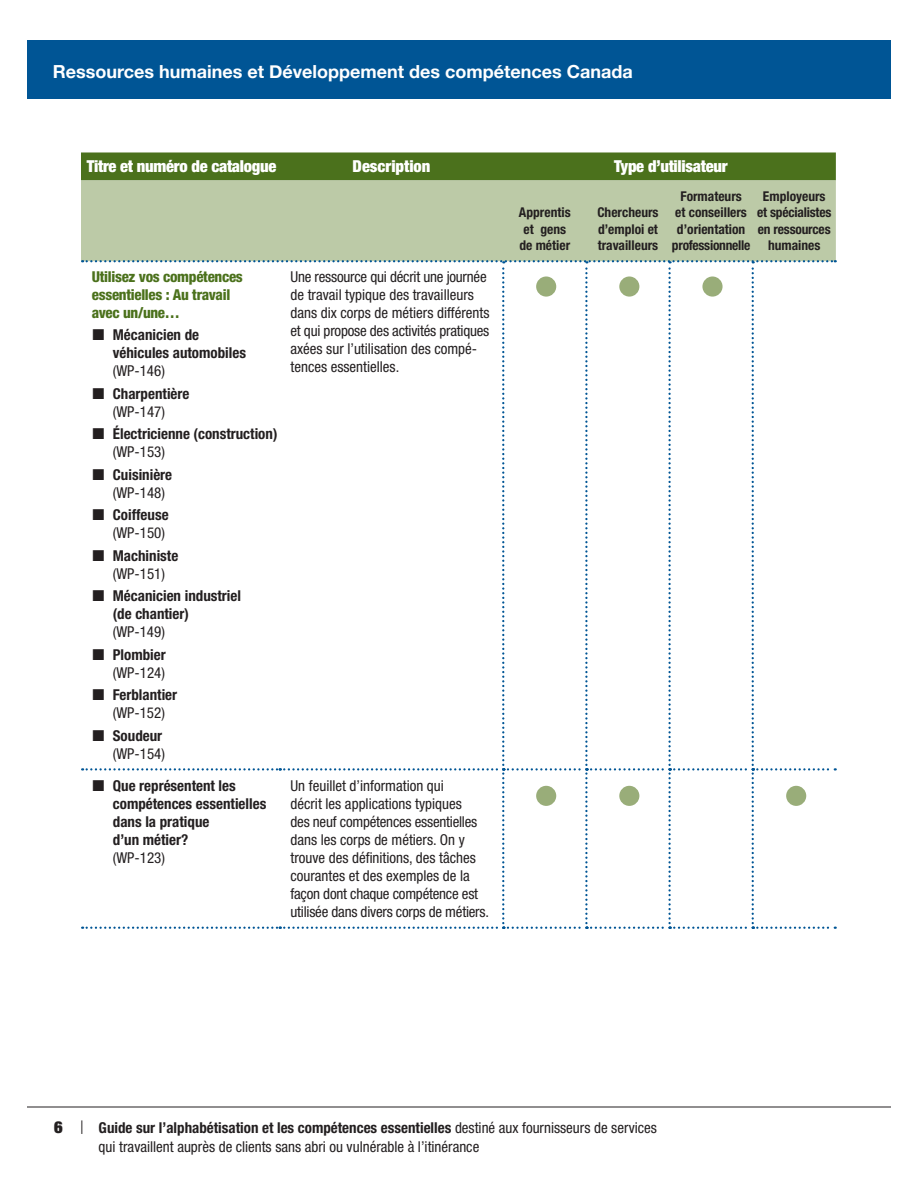
<style>
.page{position:relative;width:918px;height:1188px;background:#fff}
.page>*{position:absolute;margin:0;border:0;box-sizing:border-box;transform-origin:0 0}
.t1{font:700 18px "Helvetica Neue";color:#fff}
.t2{font:900 condensed 16.5px "Helvetica Neue LT Std";letter-spacing:-.015em;color:#fff}
.Default{font:condensed 15px/18px "Helvetica Neue LT Std";color:#231f20}
.t3{font:700 condensed 15px/18px "Helvetica Neue LT Std";color:#231f20}
.Heading_vert{font:800 condensed 15px/18px "Helvetica Neue LT Std";letter-spacing:-.02em;color:#4b711c}
.t4{font:700 condensed 13.5px/16.5px "Helvetica Neue LT Std";color:#231f20;text-align:center}
.s1{font-weight:400}
.s2{font-weight:700}
.s3{font-weight:900;font-size:16.5px}
.s4{font-family:"Helvetica Neue";font-stretch:normal;font-size:13.5px}
</style>
<div class="page">
<div style="left:81px;top:152px;width:755px;height:28px;background:#4b711c"></div>
<div style="left:81px;top:180px;width:755px;height:81px;background:#bccaa7"></div>
<div style="left:27px;top:40px;width:864px;height:58px;background:#005595"></div>
<hr style="left:27px;top:1107px;width:864px;height:1px;background:#231f20">
<svg style="left:82px;top:260px;width:754px;height:669px"></svg>
<p class="t1" style="left:53px;top:60px;width:581px">Ressources humaines et Développement des compétences Canada</p>
<p class="t2" style="left:87px;top:156px;width:191px">Titre et numéro de catalogue</p>
<p class="t2" style="left:353px;top:156px;width:79px">Description</p>
<p class="t2" style="left:614px;top:156px;width:115px">Type d’utilisateur</p>
<p class="t4" style="left:519px;top:204px;width:53px">Apprentis et gens de métier</p>
<p class="t4" style="left:597px;top:204px;width:63px;text-align:justify">Chercheurs d’emploi et travailleurs</p>
<p class="t4" style="left:672px;top:188px;width:80px">Formateurs<br>et conseillers d’orientation professionnelle</p>
<p class="t4" style="left:757px;top:188px;width:76px">Employeurs et spécialistes en ressources humaines</p>
<p class="Heading_vert" style="left:92px;top:267px;width:153px">Utilisez vos compétences essentielles : Au travail avec un/une…</p>
<p class="t3" style="left:113px;top:326px;width:135px">Mécanicien de véhicules automobiles <span class="s1">(WP-146)</span></p>
<p class="t3" style="left:113px;top:384px;width:78px">Charpentière <span class="s1">(WP‑147)</span></p>
<p class="t3" style="left:113px;top:425px;width:166px">Électricienne (construction) <span class="s1">(WP‑153)</span></p>
<p class="t3" style="left:113px;top:465px;width:61px">Cuisinière <span class="s1">(WP‑148)</span></p>
<p class="t3" style="left:113px;top:506px;width:57px">Coiffeuse <span class="s1">(WP‑150)</span></p>
<p class="t3" style="left:113px;top:546px;width:67px">Machiniste <span class="s1">(WP‑151)</span></p>
<p class="t3" style="left:113px;top:587px;width:130px">Mécanicien industriel (de chantier) <span class="s1">(WP-149)</span></p>
<p class="t3" style="left:113px;top:645px;width:54px">Plombier <span class="s1">(WP‑124)</span></p>
<p class="t3" style="left:113px;top:686px;width:66px">Ferblantier <span class="s1">(WP-152)</span></p>
<p class="Default" style="left:113px;top:726px;width:54px"><span class="s2">Soudeur </span>(WP‑154)</p>
<p class="Default" style="left:291px;top:267px;width:201px">Une ressource qui décrit une journée de travail typique des travailleurs dans dix corps de métiers différents et qui propose des activités pratiques axées sur l’utilisation des compé&shy;tences essentielles.</p>
<p class="t3" style="left:113px;top:776px;width:155px">Que représentent les compétences essentielles dans la pratique<br>d’un métier?<br><span class="s1">(WP‑123)</span></p>
<p class="Default" style="left:291px;top:777px;width:200px">Un feuillet d’information qui<br>décrit les applications typiques<br>des neuf compétences essentielles dans les corps de métiers. On y trouve des définitions, des tâches courantes et des exemples de la façon dont chaque compétence est utilisée dans divers corps de métiers.</p>
<p class="Default" style="left:99px;top:1118px;width:560px;line-height:19.5px;text-indent:-45px"><span class="s3">6</span> <span class="s4">|</span> <span class="s2">Guide sur l’alphabétisation et les compétences essentielles</span> destiné aux fournisseurs de services qui travaillent auprès de clients sans abri ou vulnérable à l’itinérance</p>
</div>
